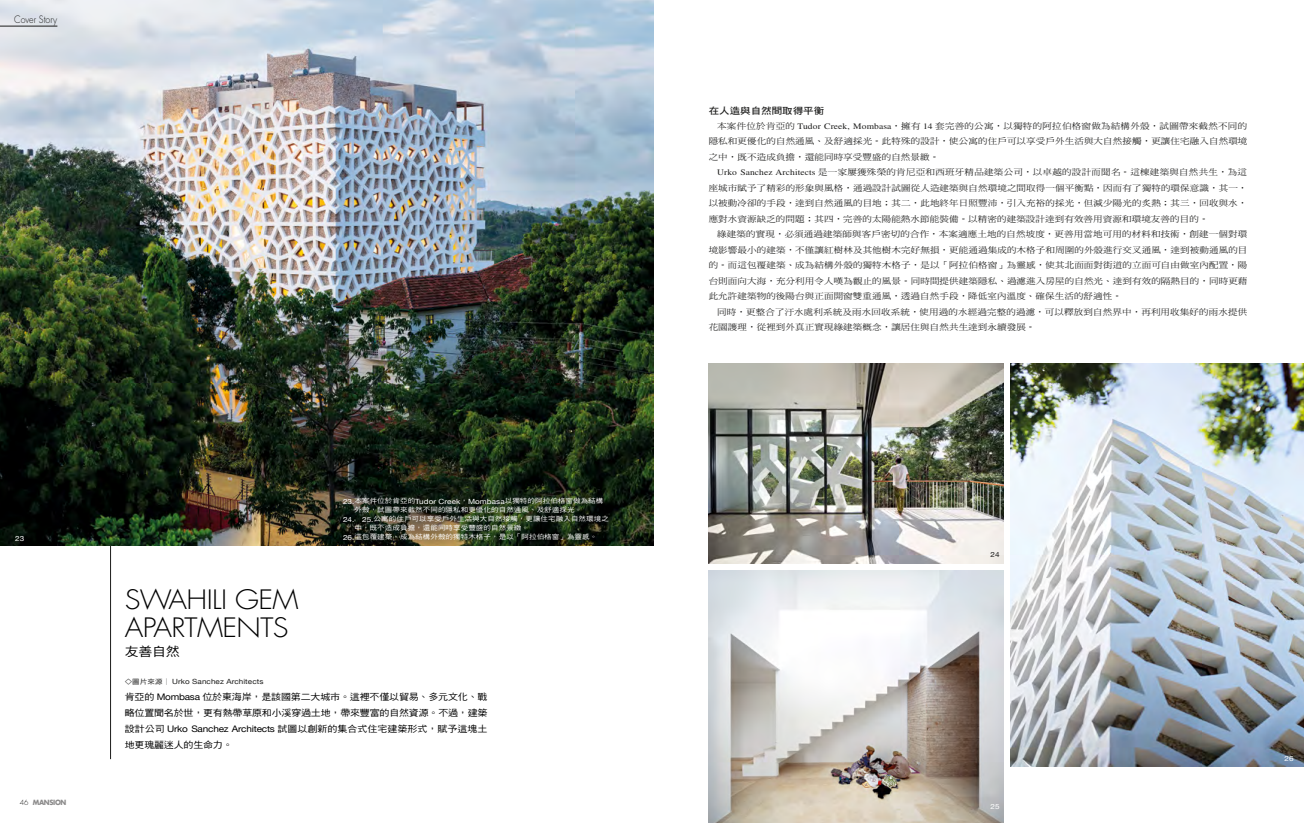
<style>
.page{position:relative;width:1304px;height:823px;background:#fff}
.page>*{position:absolute;margin:0;border:0;box-sizing:border-box;transform-origin:0 0}
.t1{font:300 26.1px/28px "Futura LT";letter-spacing:-.02em;color:#000;scale:1.11 1}
.t2{font:12.6px "DF Hei Std W5";color:#000;scale:1.11 1}
.t3{font:300 10px "Futura";color:#1c1c1b;scale:.88 1}
.t4{font:9.2px "DF Hei Std W7";color:#1c1c1b;scale:1.14 1}
.t5{font:9px/16px "DF Hei Std W5";color:#000;text-align:justify;scale:1.11 1}
.t6{font:8.4px/15.5px "DF Ming Std W5";letter-spacing:.01em;color:#1c1c1b;text-align:justify;scale:1.14 1}
.t7{font:7.1px "Helvetica Neue";letter-spacing:.01em;color:#1c1c1b;scale:1.14 1}
.t8{font:7.1px "Helvetica Neue";color:#fff;scale:1.14 1}
.t9{font:700 7px "Futura";letter-spacing:-.05em;color:#8c8b8b;scale:.95 1}
.t10{font:6.6px/9px "DF Hei Std W5";letter-spacing:.01em;color:#fff;scale:1.14 1}
.s1{font-weight:300;color:#1c1c1b}
.s2{font-family:"Helvetica Neue";font-size:7.1px}
.s3{color:#1c1c1b}
.s4{font-family:"DF Hei Std W5";font-size:6.6px}
.s5{font-family:"Helvetica Neue"}
.s6{font-family:"Times"}
</style>
<div class="page">
<img style="left:1011px;top:363px;width:293px;height:402px">
<img style="left:709px;top:363px;width:295px;height:200px">
<img style="left:709px;top:570px;width:295px;height:252px">
<hr style="left:110px;top:495px;width:1px;height:263px;background:#1c1c1b">
<img style="left:0;top:0;width:653px;height:545px">
<hr style="left:0;top:26px;width:57px;height:1px;background:#1c1c1b">
<p class="t3" style="left:14px;top:13px;width:50px">Cover Story</p>
<p class="t8" style="left:15px;top:533px;width:9px">23</p>
<p class="t9" style="left:20px;top:797px;width:51px"><span class="s1">46</span> MANSION</p>
<p class="t10" style="left:355px;top:496px;width:220px;text-indent:-12px"><span class="s2">23.</span> 本案件位於肯亞的<span class="s2">Tudor Creek</span>，<span class="s2">Mombasa</span>以獨特的阿拉伯格窗做為結構外殼，試圖帶來截然不同的隱私和更優化的自然通風、及舒適採光。</p>
<p class="t10" style="left:343px;top:514px;width:235px"><span class="s2">24.</span> <span class="s3">、</span><span class="s2">25.</span>公寓的住戶可以享受戶外生活與大自然接觸，更讓住宅融入自然環境之</p>
<p class="t10" style="left:355px;top:523px;width:155px">中，既不造成負擔，還能同時享受豐盛的自然景緻。</p>
<p class="t10" style="left:343px;top:532px;width:225px"><span class="s2">26.</span>這包覆建築、成為結構外殼的獨特木格子，是以「阿拉伯格窗」為靈感。</p>
<h1 class="t1" style="left:125px;top:586px;width:158px">SWAHILI GEM<br>APARTMENTS</h1>
<h2 class="t2" style="left:125px;top:643px;width:51px">友善自然</h2>
<p class="t7" style="left:125px;top:676px;width:123px"><span class="s4">◇圖片來源│</span> Urko Sanchez Architects</p>
<p class="t5" style="left:125px;top:688px;width:328px">肯亞的 <span class="s5">Mombasa</span> 位於東海岸，是該國第二大城市。這裡不僅以貿易、多元文化、戰略位置聞名於世，更有熱帶草原和小溪穿過土地，帶來豐富的自然資源。不過，建築設計公司 <span class="s5">Urko Sanchez Architects</span> 試圖以創新的集合式住宅建築形式，賦予這塊土地更瑰麗迷人的生命力。</p>
<p class="t4" style="left:709px;top:106px;width:103px">在人造與自然間取得平衡</p>
<p class="t6" style="left:709px;top:118px;width:474px;text-indent:9px">本案件位於肯亞的 <span class="s6">Tudor Creek, Mombasa</span>，擁有 <span class="s6">14</span> 套完善的公寓，以獨特的阿拉伯格窗做為結構外殼，試圖帶來截然不同的隱私和更優化的自然通風、及舒適採光。此特殊的設計，使公寓的住戶可以享受戶外生活與大自然接觸，更讓住宅融入自然環境之中，既不造成負擔，還能同時享受豐盛的自然景緻。</p>
<p class="t6" style="left:709px;top:164px;width:474px;text-indent:9px"><span class="s6">Urko Sanchez Architects</span> 是一家屢獲殊榮的肯尼亞和西班牙精品建築公司，以卓越的設計而聞名。這棟建築與自然共生，為這座城市賦予了精彩的形象與風格，通過設計試圖從人造建築與自然環境之間取得一個平衡點，因而有了獨特的環保意識，其一，以被動冷卻的手段，達到自然通風的目地；其二，此地終年日照豐沛，引入充裕的採光，但減少陽光的炙熱；其三，回收與水，應對水資源缺乏的問題；其四，完善的太陽能熱水節能裝備。以精密的建築設計達到有效善用資源和環境友善的目的。</p>
<p class="t6" style="left:709px;top:226px;width:474px;text-indent:9px">綠建築的實現，必須通過建築師與客戶密切的合作，本案適應土地的自然坡度，更善用當地可用的材料和技術，創建一個對環境影響最小的建築，不僅讓紅樹林及其他樹木完好無損，更能通過集成的木格子和周圍的外殼進行交叉通風，達到被動通風的目的。而這包覆建築、成為結構外殼的獨特木格子，是以「阿拉伯格窗」為靈感，使其北面面對街道的立面可自由做室內配置，陽台則面向大海，充分利用令人嘆為觀止的風景。同時間提供建築隱私、過濾進入房屋的自然光、達到有效的隔熱目的，同時更藉此允許建築物的後陽台與正面開窗雙重通風，透過自然手段，降低室內溫度、確保生活的舒適性。</p>
<p class="t6" style="left:709px;top:304px;width:474px;text-indent:9px">同時，更整合了汙水處利系統及雨水回收系統，使用過的水經過完整的過濾，可以釋放到自然界中，再利用收集好的雨水提供花園護理，從裡到外真正實現綠建築概念，讓居住與自然共生達到永續發展。</p>
<p class="t7" style="left:991px;top:549px;width:9px">24</p>
<p class="t8" style="left:991px;top:801px;width:9px">25</p>
<p class="t8" style="left:1284px;top:753px;width:9px">26</p>
</div>
